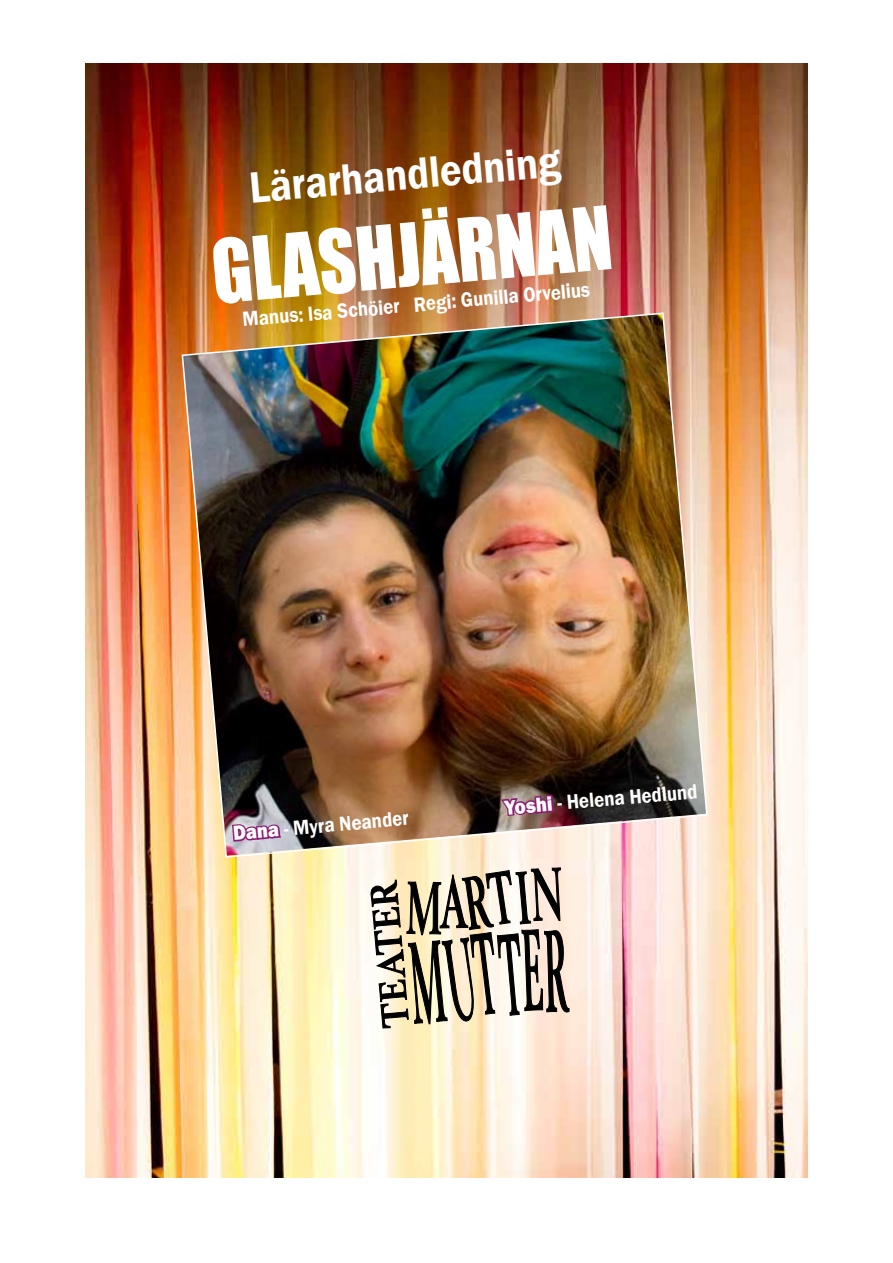
<style>
.page{position:relative;width:893px;height:1263px;background:#fff}
.page>*{position:absolute;margin:0;border:0;box-sizing:border-box;transform-origin:0 0}
.t1{font:81px "Impact";color:#fff;scale:.9 1}
.t2{font:600 45px "Franklin Gothic";color:#fff;scale:.9 1}
.t3{font:600 21px "Franklin Gothic";color:#fff;scale:.9 1}
.s1{font-weight:800}
</style>
<div class="page">
<img style="left:85px;top:64px;width:723px;height:1114px">
<img style="left:181px;top:312px;width:527px;height:546px">
<svg style="left:230px;top:822px;width:53px;height:83px;background:#dbc0af"></svg>
<svg style="left:370px;top:793px;width:200px;height:285px;background:#c0b09d"></svg>
<h2 class="t2" style="left:247px;top:160px;width:348px;rotate:-5deg">Lärarhandledning</h2>
<h1 class="t1" style="left:207px;top:209px;width:447px;rotate:-5deg">GLASHJÄRNAN</h1>
<p class="t3" style="left:241px;top:307px;width:389px;rotate:-5deg">Manus: Isa Schöier Regi: Gunilla Orvelius</p>
<p class="t3" style="left:232px;top:820px;width:197px;rotate:-5deg"><span class="s1">Dana</span> - Myra Neander</p>
<p class="t3" style="left:503px;top:795px;width:217px;rotate:-5deg"><span class="s1">Yoshi</span> - Helena Hedlund</p>
</div>
